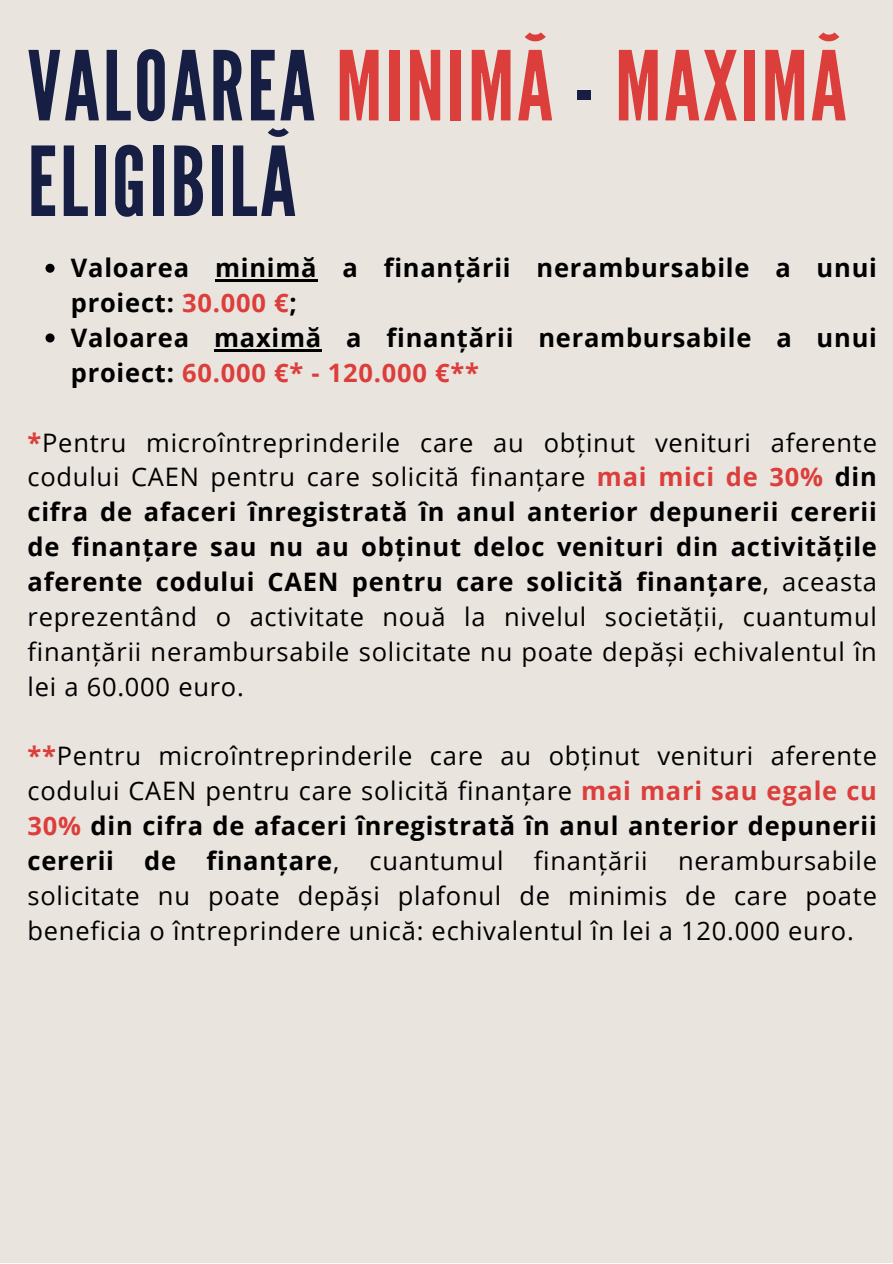
<style>
.page{position:relative;width:893px;height:1264px;background:#fff}
.page>*{position:absolute;margin:0;border:0;box-sizing:border-box;transform-origin:0 0}
.t1{font:95.85px/95.6px "League Gothic";letter-spacing:.03em;color:#161e44}
.t2{font:25.5px/34.8px "Open Sans";letter-spacing:.03em;color:#000;text-align:justify}
.t3{font:700 25.5px/34.8px "Open Sans";letter-spacing:.03em;color:#000}
.s1{color:#dc3e3b}
.s2{font-weight:700;color:#dc3e3b}
.s3{font-weight:700}
</style>
<div class="page">
<div style="left:0;top:0;width:892px;height:1262px;background:#eae4de"></div>
<svg style="left:46px;top:264px;width:9px;height:9px"></svg>
<hr style="left:215px;top:279px;width:102px;height:3px;background:#000">
<svg style="left:46px;top:333px;width:9px;height:9px"></svg>
<hr style="left:214px;top:349px;width:108px;height:2px;background:#000">
<p class="t1" style="left:28px;top:40px;width:820px">VALOAREA <span class="s1">MINIMĂ</span> - <span class="s1">MAXIMĂ<br></span>ELIGIBILĂ</p>
<p class="t3" style="left:71px;top:250px;width:807px">Valoarea minimă a finanțării nerambursabile a unui proiect: <span class="s1">30.000 €</span>;</p>
<p class="t3" style="left:71px;top:320px;width:807px">Valoarea maximă a finanțării nerambursabile a unui proiect: <span class="s1">60.000 €* - 120.000 €**</span></p>
<p class="t2" style="left:28px;top:424px;width:850px"><span class="s2">*</span>Pentru microîntreprinderile care au obținut venituri aferente codului CAEN pentru care solicită finanțare <span class="s2">mai mici de 30%</span> <span class="s3">din cifra de afaceri înregistrată în anul anterior depunerii cererii de finanțare sau nu au obținut deloc venituri din activitățile aferente codului CAEN pentru care solicită finanțare</span>, aceasta reprezentând o activitate nouă la nivelul societății, cuantumul finanțării nerambursabile solicitate nu poate depăși echivalentul în lei a 60.000 euro.</p>
<p class="t2" style="left:28px;top:738px;width:850px"><span class="s2">**</span>Pentru microîntreprinderile care au obținut venituri aferente codului CAEN pentru care solicită finanțare <span class="s2">mai mari sau egale cu 30%</span> <span class="s3">din cifra de afaceri înregistrată în anul anterior depunerii cererii de finanțare</span>, cuantumul finanțării nerambursabile solicitate nu poate depăși plafonul de minimis de care poate beneficia o întreprindere unică: echivalentul în lei a 120.000 euro.</p>
</div>
